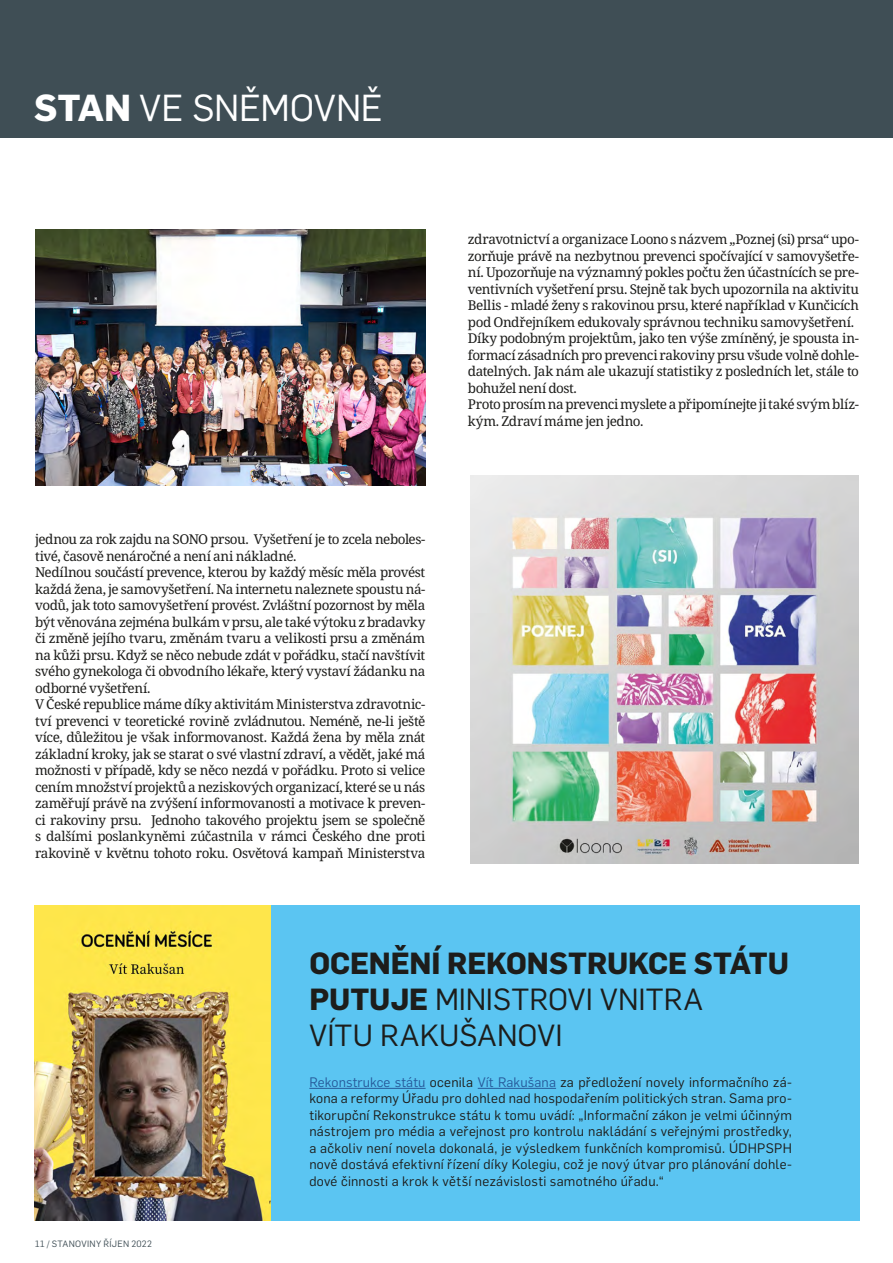
<style>
.page{position:relative;width:893px;height:1263px;background:#fff}
.page>*{position:absolute;margin:0;border:0;box-sizing:border-box;transform-origin:0 0}
.t1{font:36.9px "Flama";letter-spacing:-.005em;color:#fff}
.t2{font:700 30px/36px "Flama";letter-spacing:-.005em;color:#1d1d1b}
.t3{font:13.5px/16.5px "Noto Serif";letter-spacing:-.035em;color:#1d1d1b}
.t4{font:13.5px/16.5px "Flama";letter-spacing:.02em;color:#1d1d1b;text-align:justify}
.t5{font:9px "Flama";letter-spacing:.03em;color:#3f4e55}
.s1{font-weight:700}
.s2{font-weight:400}
.s3{color:#275b9b}
</style>
<div class="page">
<div style="left:0;top:0;width:893px;height:138px;background:#3f4e55"></div>
<div style="left:35px;top:905px;width:825px;height:315px;background:#5bc5f2"></div>
<hr style="left:309px;top:1088px;width:117px;height:1px;background:#275b9b">
<hr style="left:478px;top:1088px;width:78px;height:1px;background:#275b9b">
<img style="left:34px;top:905px;width:236px;height:315px">
<img style="left:35px;top:230px;width:390px;height:255px">
<img style="left:470px;top:475px;width:388px;height:389px">
<h1 class="t1" style="left:34px;top:83px;width:350px"><span class="s1">STAN</span> VE SNĚMOVNĚ</h1>
<p class="t3" style="left:35px;top:531px;width:392px">jednou za rok zajdu na SONO prsou. Vyšetření je to zcela neboles&shy;tivé, časově nenáročné a není ani nákladné.<br>Nedílnou součástí prevence, kterou by každý měsíc měla provést každá žena, je samovyšetření. Na internetu naleznete spoustu ná&shy;vodů, jak toto samovyšetření provést. Zvláštní pozornost by měla být věnována zejména bulkám v prsu, ale také výtoku z bradavky či změně jejího tvaru, změnám tvaru a velikosti prsu a změnám na kůži prsu. Když se něco nebude zdát v pořádku, stačí navštívit svého gynekologa či obvodního lékaře, který vystaví žádanku na odborné vyšetření.<br>V České republice máme díky aktivitám Ministerstva zdravotnic&shy;tví prevenci v teoretické rovině zvládnutou. Neméně, ne-li ještě více, důležitou je však informovanost. Každá žena by měla znát základní kroky, jak se starat o své vlastní zdraví, a vědět, jaké má možnosti v případě, kdy se něco nezdá v pořádku. Proto si velice cením množství projektů a neziskových organizací, které se u nás zaměřují právě na zvýšení informovanosti a motivace k preven&shy;ci rakoviny prsu. Jednoho takového projektu jsem se společně s dalšími poslankyněmi zúčastnila v rámci Českého dne proti rakovině v květnu tohoto roku. Osvětová kampaň Ministerstva</p>
<p class="t3" style="left:468px;top:231px;width:393px">zdravotnictví a organizace Loono s názvem „Poznej (si) prsa“ upo&shy;zorňuje právě na nezbytnou prevenci spočívající v samovyšetře&shy;ní. Upozorňuje na významný pokles počtu žen účastnících se pre&shy;ventivních vyšetření prsu. Stejně tak bych upozornila na aktivitu Bellis - mladé ženy s rakovinou prsu, které například v Kunčicích pod Ondřejníkem edukovaly správnou techniku samovyšetření.<br>Díky podobným projektům, jako ten výše zmíněný, je spousta in&shy;formací zásadních pro prevenci rakoviny prsu všude volně dohle&shy;datelných. Jak nám ale ukazují statistiky z posledních let, stále to bohužel není dost.<br>Proto prosím na prevenci myslete a připomínejte ji také svým blíz&shy;kým. Zdraví máme jen jedno.</p>
<p class="t5" style="left:35px;top:1238px;width:118px">11 / STANOVINY ŘÍJEN 2022</p>
<h2 class="t2" style="left:309px;top:943px;width:481px">OCENĚNÍ REKONSTRUKCE STÁTU<br>PUTUJE <span class="s2">MINISTROVI VNITRA<br>VÍTU RAKUŠANOVI</span></h2>
<p class="t4" style="left:309px;top:1073px;width:484px"><span class="s3">Rekonstrukce státu</span> ocenila <span class="s3">Vít Rakušana</span> za předložení novely informačního zá&shy;kona a reformy Úřadu pro dohled nad hospodařením politických stran. Sama pro&shy;tikorupční Rekonstrukce státu k tomu uvádí: „Informační zákon je velmi účinným nástrojem pro média a veřejnost pro kontrolu nakládání s veřejnými prostředky, a ačkoliv není novela dokonalá, je výsledkem funkčních kompromisů. ÚDHPSPH nově dostává efektivní řízení díky Kolegiu, což je nový útvar pro plánování dohle&shy;dové činnosti a krok k větší nezávislosti samotného úřadu.“</p>
</div>
